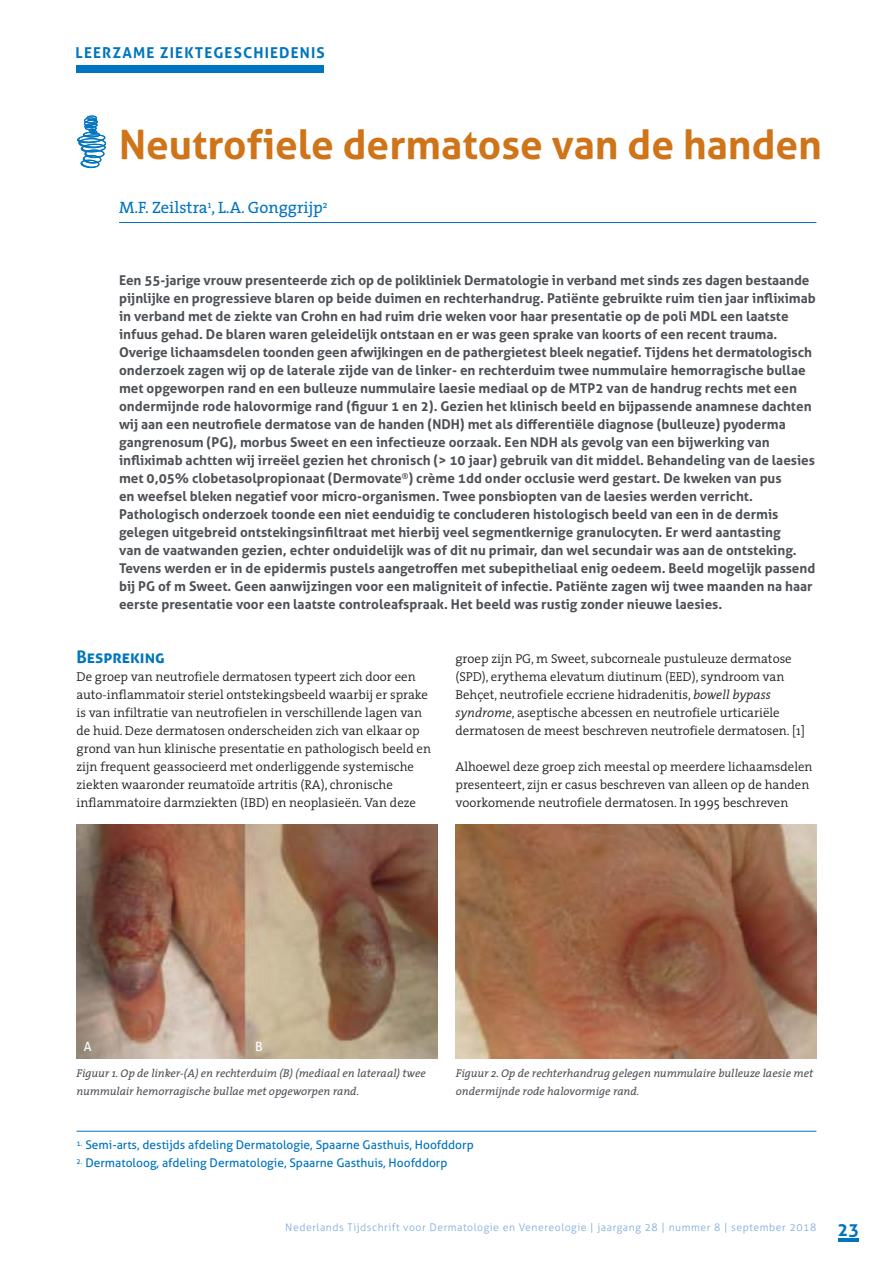
<style>
.page{position:relative;width:893px;height:1263px;background:#fff}
.page>*{position:absolute;margin:0;border:0;box-sizing:border-box;transform-origin:0 0}
.t1{font:700 40.5px "Aller";color:#cf7418}
.t2{font:700 17.25px "Aller";color:#0075bf}
.t3{font:16.5px "The Serif";color:#0075bf}
.t4{font:700 15px "Aller";letter-spacing:.075em;color:#0075bf}
.t5{font:700 13.5px/18px "Aller";color:#4d5156}
.t6{font:300 12.9px/18px "The Serif";color:#231f20}
.t7{font:12.75px "Aller";color:#fff}
.t8{font:12px "Aller";color:#0075bf}
.t9{font:italic 11.25px/18px "The Serif";color:#4d5156}
.t10{font:300 10.5px "Aller";letter-spacing:.05em;color:#7ca9da}
.s1{font-style:italic}
.s2{font-weight:700;font-size:18px;color:#0075bf}
</style>
<div class="page">
<hr style="left:838px;top:1238px;width:21px;height:3px;background:#0075bf">
<svg style="left:77px;top:116px;width:29px;height:52px"></svg>
<div style="left:87px;top:116px;width:10px;height:4px;border:1px solid #0075bf;border-radius:50%"></div>
<div style="left:85px;top:126px;width:12px;height:4px;border:1px solid #0075bf;border-radius:50%"></div>
<hr style="left:119px;top:222px;width:697px;height:1px;background:#0075bf">
<hr style="left:77px;top:1131px;width:739px;height:1px;background:#0075bf">
<div style="left:77px;top:65px;width:247px;height:8px;background:#0075bf"></div>
<img style="left:77px;top:825px;width:360px;height:234px">
<img style="left:455px;top:824px;width:361px;height:234px">
<p class="t4" style="left:76px;top:47px;width:251px">LEERZAME ZIEKTEGESCHIEDENIS</p>
<h1 class="t1" style="left:119px;top:129px;width:704px">Neutrofiele dermatose van de handen</h1>
<p class="t3" style="left:119px;top:199px;width:210px">M.F. Zeilstra<sup>1</sup>, L.A. Gonggrijp<sup>2</sup></p>
<p class="t5" style="left:119px;top:273px;width:698px">Een 55-jarige vrouw presenteerde zich op de polikliniek Dermatologie in verband met sinds zes dagen bestaande pijnlijke en progressieve blaren op beide duimen en rechterhandrug. Patiënte gebruikte ruim tien jaar infliximab in verband met de ziekte van Crohn en had ruim drie weken voor haar presentatie op de poli MDL een laatste infuus gehad. De blaren waren geleidelijk ontstaan en er was geen sprake van koorts of een recent trauma.<br>Overige lichaamsdelen toonden geen afwijkingen en de pathergietest bleek negatief. Tijdens het dermatologisch onderzoek zagen wij op de laterale zijde van de linker- en rechterduim twee nummulaire hemorragische bullae met opgeworpen rand en een bulleuze nummulaire laesie mediaal op de MTP2 van de handrug rechts met een ondermijnde rode halovormige rand (figuur 1 en 2). Gezien het klinisch beeld en bijpassende anamnese dachten wij aan een neutrofiele dermatose van de handen (NDH) met als differentiële diagnose (bulleuze) pyoderma gangrenosum (PG), morbus Sweet en een infectieuze oorzaak. Een NDH als gevolg van een bijwerking van infliximab achtten wij irreëel gezien het chronisch (&gt; 10 jaar) gebruik van dit middel. Behandeling van de laesies met 0,05% clobetasolpropionaat (Dermovate<sup>®</sup>) crème 1dd onder occlusie werd gestart. De kweken van pus<br>en weefsel bleken negatief voor micro-organismen. Twee ponsbiopten van de laesies werden verricht.<br>Pathologisch onderzoek toonde een niet eenduidig te concluderen histologisch beeld van een in de dermis gelegen uitgebreid ontstekingsinfiltraat met hierbij veel segmentkernige granulocyten. Er werd aantasting<br>van de vaatwanden gezien, echter onduidelijk was of dit nu primair, dan wel secundair was aan de ontsteking.<br>Tevens werden er in de epidermis pustels aangetroffen met subepitheliaal enig oedeem. Beeld mogelijk passend bij PG of m Sweet. Geen aanwijzingen voor een maligniteit of infectie. Patiënte zagen wij twee maanden na haar eerste presentatie voor een laatste controleafspraak. Het beeld was rustig zonder nieuwe laesies.</p>
<p class="t2" style="left:77px;top:650px;width:90px">Bespreking</p>
<p class="t6" style="left:77px;top:669px;width:356px">De groep van neutrofiele dermatosen typeert zich door een auto-inflammatoir steriel ontstekingsbeeld waarbij er sprake is van infiltratie van neutrofielen in verschillende lagen van de huid. Deze dermatosen onderscheiden zich van elkaar op grond van hun klinische presentatie en pathologisch beeld en zijn frequent geassocieerd met onderliggende systemische ziekten waaronder reumatoïde artritis (RA), chronische inflammatoire darmziekten (IBD) en neoplasieën. Van deze</p>
<p class="t6" style="left:455px;top:651px;width:351px">groep zijn PG, m Sweet, subcorneale pustuleuze dermatose (SPD), erythema elevatum diutinum (EED), syndroom van Behçet, neutrofiele eccriene hidradenitis, <span class="s1">bowell bypass syndrome</span>, aseptische abcessen en neutrofiele urticariële dermatosen de meest beschreven neutrofiele dermatosen. [1]</p>
<p class="t6" style="left:455px;top:759px;width:359px">Alhoewel deze groep zich meestal op meerdere lichaamsdelen presenteert, zijn er casus beschreven van alleen op de handen voorkomende neutrofiele dermatosen. In 1995 beschreven</p>
<p class="t7" style="left:84px;top:1041px;width:9px">A</p>
<p class="t7" style="left:255px;top:1041px;width:9px">B</p>
<p class="t9" style="left:77px;top:1065px;width:351px">Figuur 1. Op de linker-(A) en rechterduim (B) (mediaal en lateraal) twee nummulair hemorragische bullae met opgeworpen rand.</p>
<p class="t9" style="left:456px;top:1065px;width:359px">Figuur 2. Op de rechterhandrug gelegen nummulaire bulleuze laesie met ondermijnde rode halovormige rand.</p>
<p class="t8" style="left:77px;top:1140px;width:399px"><sup>1.</sup> Semi-arts, destijds afdeling Dermatologie, Spaarne Gasthuis, Hoofddorp</p>
<p class="t8" style="left:77px;top:1158px;width:372px"><sup>2.</sup> Dermatoloog, afdeling Dermatologie, Spaarne Gasthuis, Hoofddorp</p>
<p class="t10" style="left:285px;top:1223px;width:575px">Nederlands Tijdschrift voor Dermatologie en Venereologie | jaargang 28 | nummer 8 | september 2018 <span class="s2">23</span></p>
</div>
